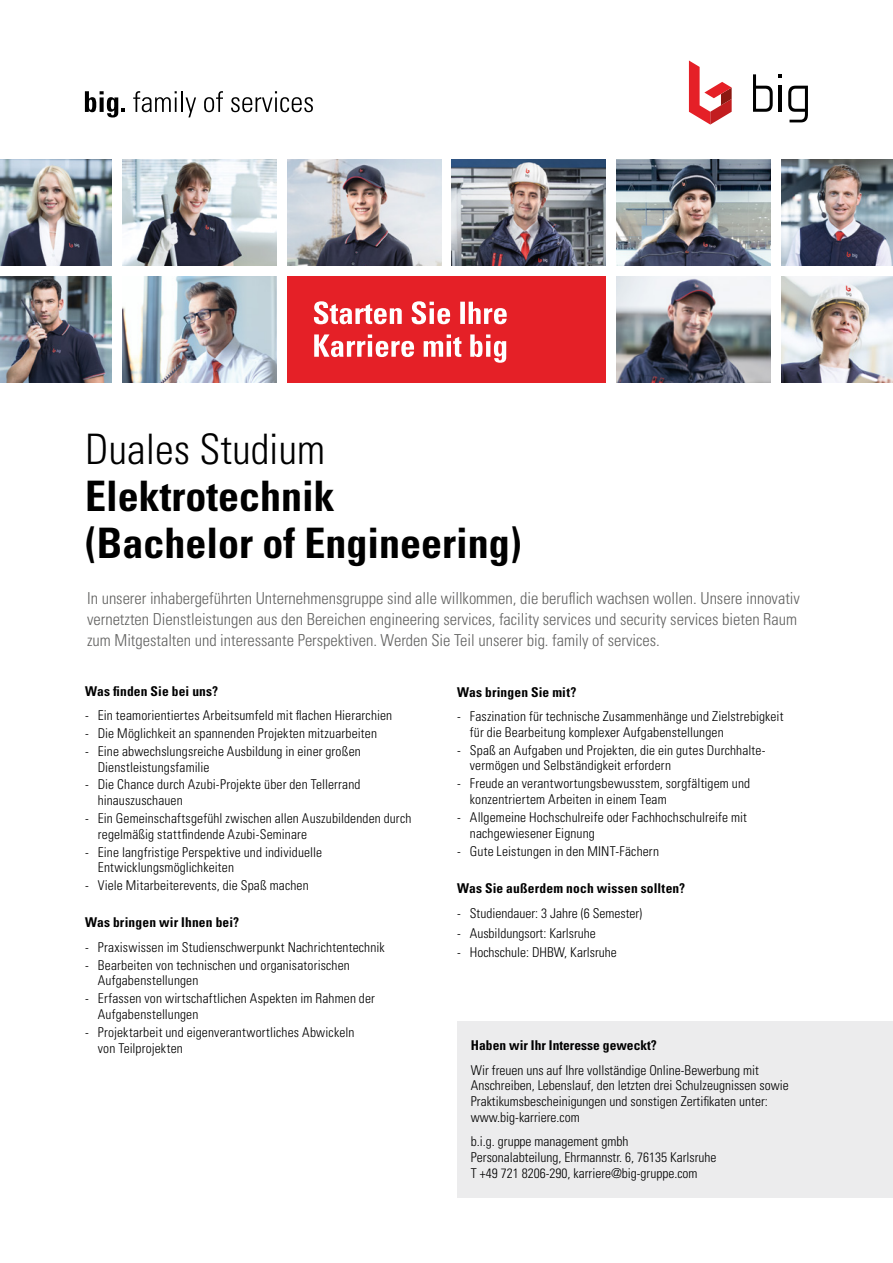
<style>
.page{position:relative;width:893px;height:1263px;background:#fff}
.page>*{position:absolute;margin:0;border:0;box-sizing:border-box;transform-origin:0 0}
.t1{font:700 condensed 42px/47.2px "Univers LT Std";color:#000}
.t2{font:300 condensed 42px "Univers LT Std";color:#000}
.t3{font:300 condensed 16.5px/21px "Univers LT Std";color:#636362}
.t4{font:300 condensed 13.5px/15.8px "Univers LT Std";letter-spacing:.01em;color:#000}
.t5{font:700 condensed 13.5px "Univers LT Std";letter-spacing:.015em;color:#000}
</style>
<div class="page">
<img style="left:122px;top:159px;width:154px;height:106px">
<img style="left:287px;top:159px;width:154px;height:106px">
<img style="left:452px;top:159px;width:154px;height:106px">
<img style="left:617px;top:276px;width:154px;height:106px">
<img style="left:781px;top:159px;width:112px;height:106px">
<img style="left:0;top:159px;width:112px;height:106px">
<img style="left:122px;top:276px;width:154px;height:106px">
<img style="left:0;top:276px;width:112px;height:106px">
<img style="left:617px;top:159px;width:154px;height:106px">
<img style="left:781px;top:276px;width:112px;height:106px">
<div style="left:287px;top:276px;width:319px;height:106px;background:#e52027"></div>
<svg style="left:314px;top:334px;width:192px;height:29px"></svg>
<svg style="left:314px;top:301px;width:193px;height:23px"></svg>
<hr style="left:779px;top:86px;width:3px;height:26px;background:#000">
<svg style="left:753px;top:74px;width:20px;height:38px"></svg>
<svg style="left:788px;top:86px;width:20px;height:36px"></svg>
<svg style="left:689px;top:60px;width:43px;height:65px"></svg>
<svg style="left:85px;top:91px;width:40px;height:26px"></svg>
<svg style="left:133px;top:91px;width:44px;height:21px"></svg>
<hr style="left:181px;top:91px;width:2px;height:21px;background:#000">
<svg style="left:186px;top:97px;width:10px;height:20px"></svg>
<svg style="left:204px;top:91px;width:19px;height:21px"></svg>
<svg style="left:231px;top:91px;width:82px;height:21px"></svg>
<div style="left:457px;top:1021px;width:436px;height:176px;background:#ececed"></div>
<h1 class="t2" style="left:85px;top:424px;width:242px">Duales Studium</h1>
<h1 class="t1" style="left:85px;top:472px;width:438px">Elektrotechnik<br>(Bachelor of Engineering)</h1>
<p class="t3" style="left:87px;top:588px;width:714px">In unserer inhabergeführten Unternehmensgruppe sind alle willkommen, die beruflich wachsen wollen. Unsere innovativ vernetzten Dienstleistungen aus den Bereichen engineering services, facility services und security services bieten Raum zum Mitgestalten und interessante Perspektiven. Werden Sie Teil unserer big. family of services.</p>
<p class="t5" style="left:85px;top:683px;width:135px">Was finden Sie bei uns?</p>
<p class="t4" style="left:85px;top:707px;width:309px">- Ein teamorientiertes Arbeitsumfeld mit flachen Hierarchien</p>
<p class="t4" style="left:85px;top:725px;width:293px">- Die Möglichkeit an spannenden Projekten mitzuarbeiten</p>
<p class="t4" style="left:98px;top:743px;width:265px;text-indent:-13px">- Eine abwechslungsreiche Ausbildung in einer großen<br>Dienstleistungsfamilie</p>
<p class="t4" style="left:98px;top:777px;width:264px;text-indent:-13px">- Die Chance durch Azubi-Projekte über den Tellerrand hinauszuschauen</p>
<p class="t4" style="left:98px;top:810px;width:315px;text-indent:-13px">- Ein Gemeinschaftsgefühl zwischen allen Auszubildenden durch regelmäßig stattfindende Azubi-Seminare</p>
<p class="t4" style="left:98px;top:844px;width:226px;text-indent:-13px">- Eine langfristige Perspektive und individuelle<br>Entwicklungsmöglichkeiten</p>
<p class="t4" style="left:85px;top:878px;width:225px">- Viele Mitarbeiterevents, die Spaß machen</p>
<p class="t5" style="left:85px;top:914px;width:156px">Was bringen wir Ihnen bei?</p>
<p class="t4" style="left:85px;top:939px;width:301px">- Praxiswissen im Studienschwerpunkt Nachrichtentechnik</p>
<p class="t4" style="left:98px;top:957px;width:254px;text-indent:-13px">- Bearbeiten von technischen und organisatorischen<br>Aufgabenstellungen</p>
<p class="t4" style="left:98px;top:990px;width:279px;text-indent:-13px">- Erfassen von wirtschaftlichen Aspekten im Rahmen der<br>Aufgabenstellungen</p>
<p class="t4" style="left:98px;top:1024px;width:258px;text-indent:-13px">- Projektarbeit und eigenverantwortliches Abwickeln von Teilprojekten</p>
<p class="t5" style="left:457px;top:684px;width:121px">Was bringen Sie mit?</p>
<p class="t4" style="left:470px;top:708px;width:315px;text-indent:-13px">- Faszination für technische Zusammenhänge und Zielstrebigkeit für die Bearbeitung komplexer Aufgabenstellungen</p>
<p class="t4" style="left:470px;top:742px;width:297px;text-indent:-13px">- Spaß an Aufgaben und Projekten, die ein gutes Durchhalte&shy;vermögen und Selbständigkeit erfordern</p>
<p class="t4" style="left:470px;top:776px;width:282px;text-indent:-13px">- Freude an verantwortungsbewusstem, sorgfältigem und konzentriertem Arbeiten in einem Team</p>
<p class="t4" style="left:470px;top:809px;width:279px;text-indent:-13px">- Allgemeine Hochschulreife oder Fachhochschulreife mit nachgewiesener Eignung</p>
<p class="t4" style="left:457px;top:843px;width:203px">- Gute Leistungen in den MINT-Fächern</p>
<p class="t5" style="left:457px;top:879px;width:230px">Was Sie außerdem noch wissen sollten?</p>
<p class="t4" style="left:457px;top:905px;width:187px">- Studiendauer: 3 Jahre (6 Semester)</p>
<p class="t4" style="left:457px;top:925px;width:140px">- Ausbildungsort: Karlsruhe</p>
<p class="t4" style="left:457px;top:944px;width:161px">- Hochschule: DHBW, Karlsruhe</p>
<p class="t5" style="left:471px;top:1037px;width:187px">Haben wir Ihr Interesse geweckt?</p>
<p class="t4" style="left:471px;top:1062px;width:319px">Wir freuen uns auf Ihre vollständige Online-Bewerbung mit Anschreiben, Lebenslauf, den letzten drei Schulzeugnissen sowie Praktikumsbescheinigungen und sonstigen Zertifikaten unter: www.big-karriere.com</p>
<p class="t4" style="left:471px;top:1133px;width:247px">b.i.g. gruppe management gmbh<br>Personalabteilung, Ehrmannstr. 6, 76135 Karlsruhe<br>T +49 721 8206-290, karriere@big-gruppe.com</p>
</div>
